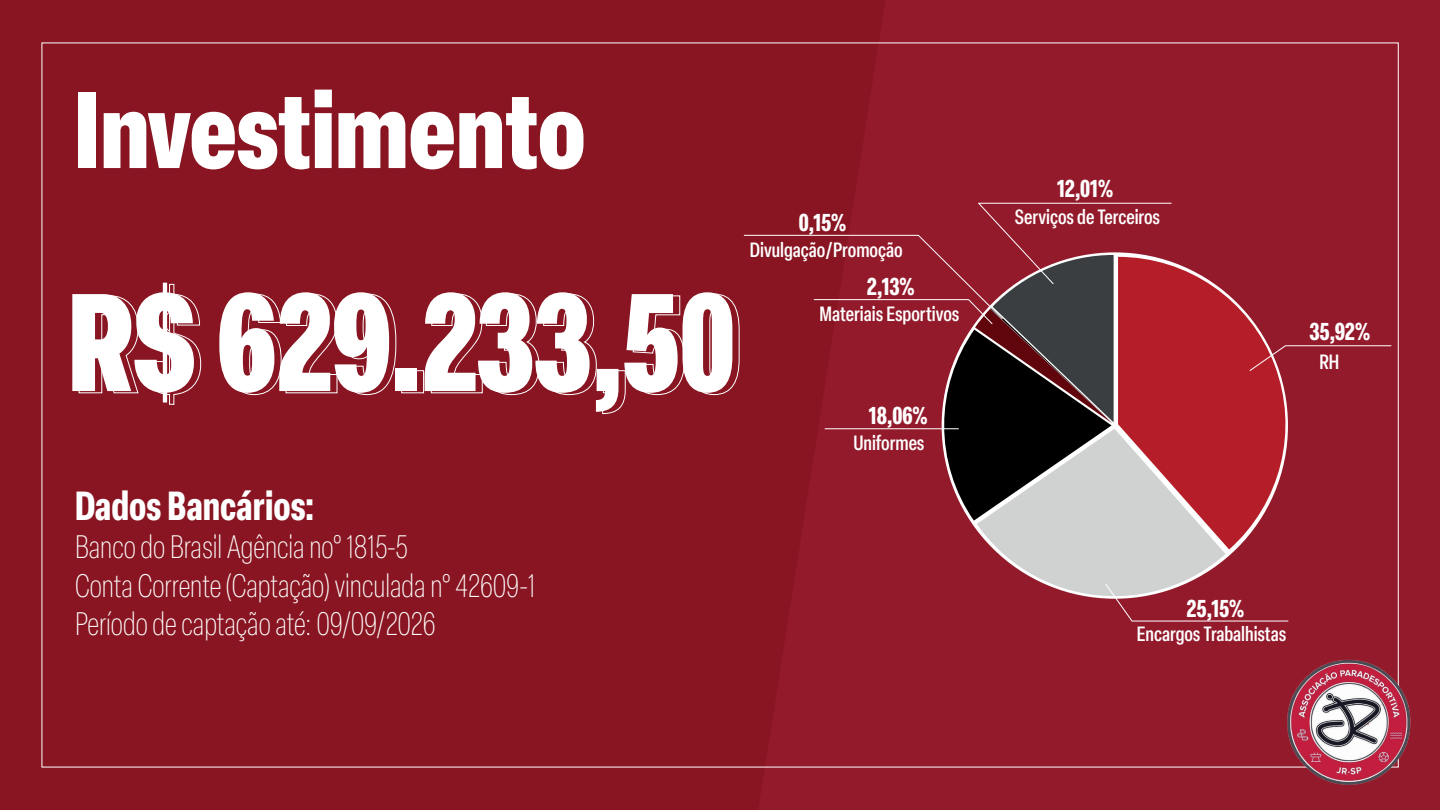
<style>
.page{position:relative;width:1440px;height:810px;background:#fff}
.page>*{position:absolute;margin:0;border:0;box-sizing:border-box;transform-origin:0 0}
.t1{font:900 condensed 136.6px "Elza";color:#fff}
.t2{font:900 condensed 106px "Elza";color:#fff}
.t3{font:700 condensed 40px "Elza";color:#fff}
.t4{font:200 condensed 32px/38.4px "Elza";color:#fff}
.t5{font:700 condensed 24.1px "Elza";letter-spacing:-.005em;color:#fff}
.t6{font:500 condensed 20.4px "Elza";color:#fff}
</style>
<div class="page">
<div style="left:744px;top:0;width:696px;height:810px;background:#931a2b"></div>
<div style="left:0;top:0;width:885px;height:810px;background:#881521"></div>
<svg style="left:78px;top:283px;width:124px;height:122px;background:#8f232f"></svg>
<svg style="left:225px;top:293px;width:172px;height:103px;background:#8f242f"></svg>
<div style="left:401px;top:370px;width:23px;height:23px;border:1px solid #fff"></div>
<img style="left:1286px;top:660px;width:124px;height:125px">
<svg style="left:430px;top:202px;width:962px;height:420px"></svg>
<hr style="left:825px;top:428px;width:134px;height:1px;background:#fff">
<h2 class="t2" style="left:75px;top:54px;width:513px">Investimento</h2>
<h1 class="t1" style="left:68px;top:245px;width:669px">R$ 629.233,50</h1>
<p class="t3" style="left:75px;top:478px;width:241px">Dados Bancários:</p>
<p class="t4" style="left:75px;top:527px;width:462px">Banco do Brasil Agência no° 1815-5<br>Conta Corrente (Captação) vinculada n° 42609-1<br>Período de captação até: 09/09/2026</p>
<p class="t5" style="left:799px;top:206px;width:49px">0,15%</p>
<p class="t6" style="left:750px;top:236px;width:154px">Divulgação/Promoção</p>
<p class="t5" style="left:867px;top:270px;width:49px">2,13%</p>
<p class="t6" style="left:820px;top:300px;width:141px">Materiais Esportivos</p>
<p class="t5" style="left:869px;top:399px;width:61px">18,06%</p>
<p class="t6" style="left:853px;top:429px;width:73px">Uniformes</p>
<p class="t5" style="left:1057px;top:172px;width:58px">12,01%</p>
<p class="t6" style="left:1015px;top:204px;width:147px">Serviços de Terceiros</p>
<p class="t5" style="left:1310px;top:315px;width:62px">35,92%</p>
<p class="t6" style="left:1319px;top:348px;width:21px">RH</p>
<p class="t5" style="left:1187px;top:591px;width:59px">25,15%</p>
<p class="t6" style="left:1137px;top:621px;width:151px">Encargos Trabalhistas</p>
</div>
